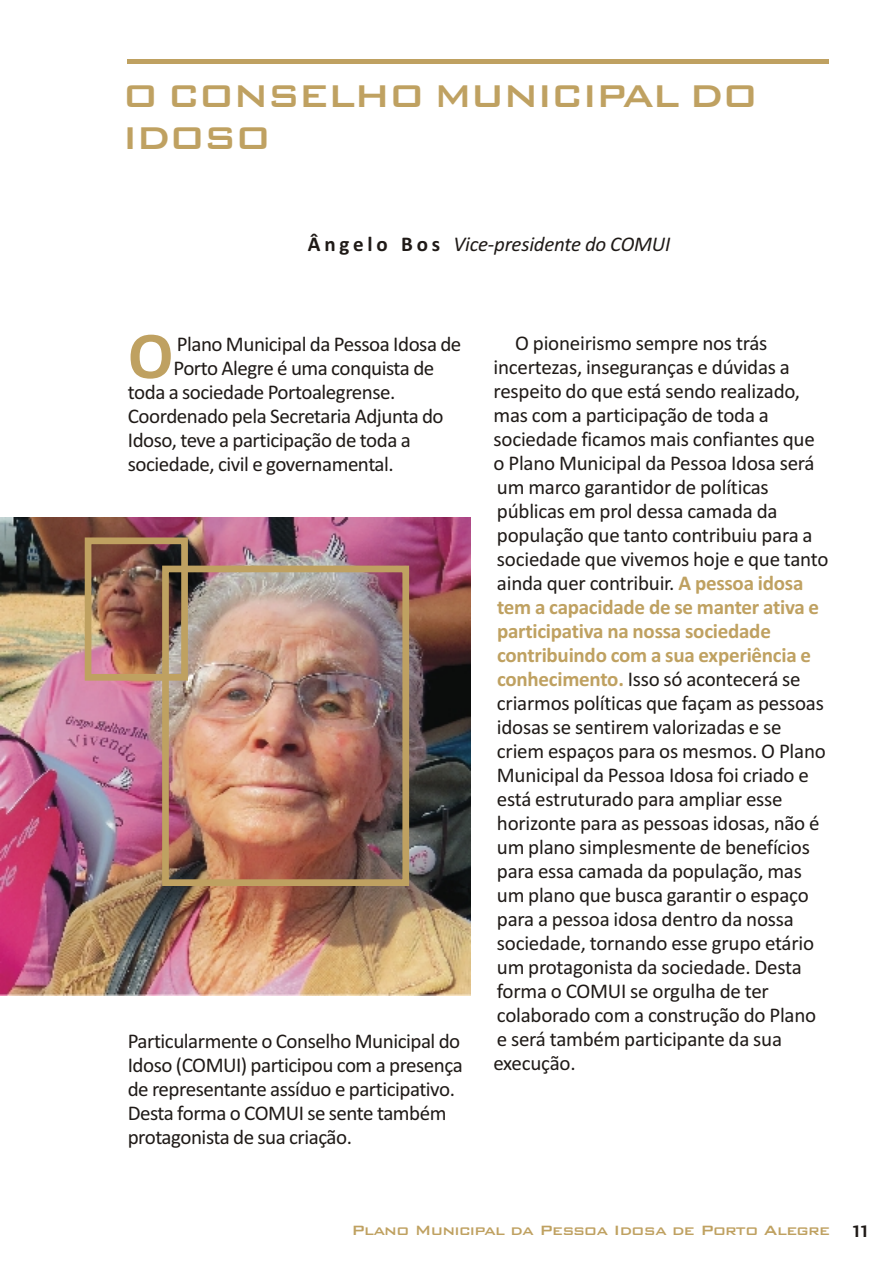
<style>
.page{position:relative;width:893px;height:1263px;background:#fff}
.page>*{position:absolute;margin:0;border:0;box-sizing:border-box;transform-origin:0 0}
.t1{font:700 67.2px "Calibri";color:#bfa161}
.t2{font:500 42px/42px "Bank Gothic BT";letter-spacing:-.06em;color:#bfa161}
.t3{font:21px/24px "Calibri";letter-spacing:-.01em;color:#1f1a17}
.t4{font:700 21px/24px "Calibri";letter-spacing:-.01em;color:#bfa161}
.t5{font:italic 21px "Calibri";letter-spacing:-.01em;color:#1f1a17}
.t6{font:500 18px "Bank Gothic BT";letter-spacing:-.04em;color:#bfa161}
.s1{font-weight:700;font-style:normal}
.s2{font-weight:400;color:#1f1a17}
.s3{font-size:22.5px;color:#1f1a17}
</style>
<div class="page">
<img style="left:0;top:518px;width:470px;height:477px">
<div style="left:162px;top:566px;width:247px;height:320px;border:7px solid #bfa161"></div>
<div style="left:85px;top:537px;width:103px;height:144px;border:7px solid #bfa161"></div>
<hr style="left:128px;top:60px;width:701px;height:4px;background:#bfa161">
<h2 class="t2" style="left:122px;top:75px;width:638px">O CONSELHO MUNICIPAL DO<br>IDOSO</h2>
<p class="t5" style="left:308px;top:235px;width:364px"><span class="s1">Â n g e l o B o s</span> Vice-presidente do COMUI</p>
<h1 class="t1" style="left:128px;top:327px;width:47px">O</h1>
<p class="t3" style="left:177px;top:333px;width:286px">Plano Municipal da Pessoa Idosa de</p>
<p class="t3" style="left:515px;top:332px;width:254px">O pioneirismo sempre nos trás</p>
<p class="t3" style="left:173px;top:357px;width:262px">Porto Alegre é uma conquista de</p>
<p class="t3" style="left:494px;top:356px;width:298px">incertezas, inseguranças e dúvidas a</p>
<p class="t3" style="left:128px;top:381px;width:269px">toda a sociedade Portoalegrense.</p>
<p class="t3" style="left:494px;top:380px;width:308px">respeito do que está sendo realizado,</p>
<p class="t3" style="left:128px;top:405px;width:317px">Coordenado pela Secretaria Adjunta do</p>
<p class="t3" style="left:494px;top:404px;width:277px">mas com a participação de toda a</p>
<p class="t3" style="left:128px;top:429px;width:284px">Idoso, teve a participação de toda a</p>
<p class="t3" style="left:494px;top:428px;width:323px">sociedade ficamos mais confiantes que</p>
<p class="t3" style="left:128px;top:453px;width:268px">sociedade, civil e governamental.</p>
<p class="t3" style="left:494px;top:452px;width:336px">o Plano Municipal da Pessoa Idosa será um marco garantidor de políticas públicas em prol dessa camada da população que tanto contribuiu para a sociedade que vivemos hoje e que tanto</p>
<p class="t4" style="left:497px;top:572px;width:324px"><span class="s2">ainda quer contribuir.</span> A pessoa idosa tem a capacidade de se manter ativa e participativa na nossa sociedade contribuindo com a sua experiência e conhecimento. <span class="s2">Isso só acontecerá se</span></p>
<p class="t3" style="left:497px;top:692px;width:331px">criarmos políticas que façam as pessoas idosas se sentirem valorizadas e se criem espaços para os mesmos. O Plano Municipal da Pessoa Idosa foi criado e está estruturado para ampliar esse horizonte para as pessoas idosas, não é um plano simplesmente de benefícios para essa camada da população, mas um plano que busca garantir o espaço para a pessoa idosa dentro da nossa sociedade, tornando esse grupo etário um protagonista da sociedade. Desta forma o COMUI se orgulha de ter colaborado com a construção do Plano</p>
<p class="t3" style="left:128px;top:1031px;width:334px">Particularmente o Conselho Municipal do</p>
<p class="t3" style="left:497px;top:1028px;width:287px">e será também participante da sua</p>
<p class="t3" style="left:128px;top:1055px;width:337px">Idoso (COMUI) participou com a presença</p>
<p class="t3" style="left:493px;top:1052px;width:84px">execução.</p>
<p class="t3" style="left:128px;top:1079px;width:329px">de representante assíduo e participativo.<br>Desta forma o COMUI se sente também protagonista de sua criação.</p>
<p class="t6" style="left:351px;top:1221px;width:523px">Plano Municipal da Pessoa Idosa de Porto Alegre <span class="s3">11</span></p>
</div>
